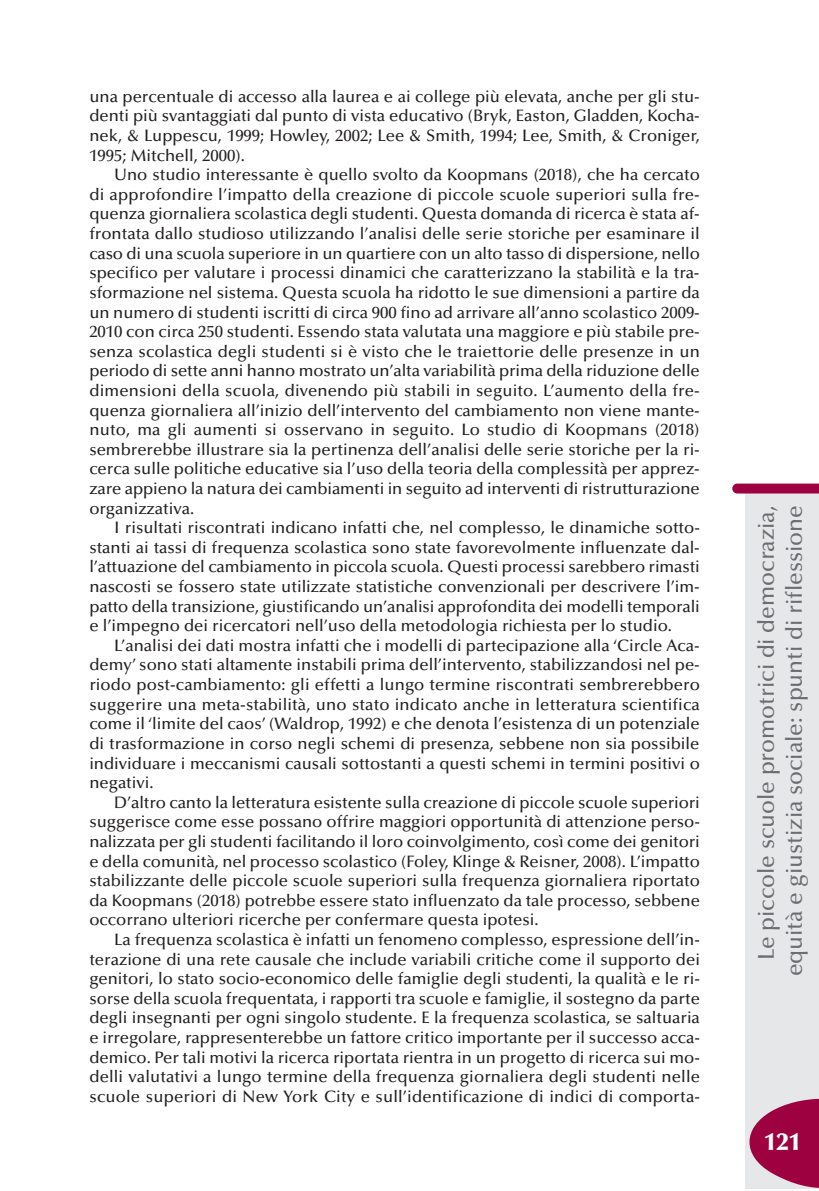
<style>
.page{position:relative;width:819px;height:1191px;background:#fff}
.page>*{position:absolute;margin:0;border:0;box-sizing:border-box;transform-origin:0 0}
.t1{font:900 24.5px "Optima";color:#fff}
.t2{font:500 22.75px/28px "Optima";color:#6c6d70;text-align:right}
.t3{font:500 16.62px/19.6px "Optima";color:#231f20;text-align:justify}
</style>
<div class="page">
<div style="left:745px;top:491px;width:74px;height:697px;background:#e6e7e9"></div>
<svg style="left:732px;top:483px;width:87px;height:10px"></svg>
<svg style="left:749px;top:1098px;width:70px;height:90px"></svg>
<p class="t3" style="left:89px;top:88px;width:612px">una percentuale di accesso alla laurea e ai college più elevata, anche per gli stu&shy;denti più svantaggiati dal punto di vista educativo (Bryk, Easton, Gladden, Kocha&shy;nek, &amp; Luppescu, 1999; Howley, 2002; Lee &amp; Smith, 1994; Lee, Smith, &amp; Croniger, 1995; Mitchell, 2000).</p>
<p class="t3" style="left:89px;top:166px;width:612px;text-indent:25px">Uno studio interessante è quello svolto da Koopmans (2018), che ha cercato di approfondire l’impatto della creazione di piccole scuole superiori sulla fre&shy;quenza giornaliera scolastica degli studenti. Questa domanda di ricerca è stata af&shy;frontata dallo studioso utilizzando l’analisi delle serie storiche per esaminare il caso di una scuola superiore in un quartiere con un alto tasso di dispersione, nello specifico per valutare i processi dinamici che caratterizzano la stabilità e la tra&shy;sformazione nel sistema. Questa scuola ha ridotto le sue dimensioni a partire da un numero di studenti iscritti di circa 900 fino ad arrivare all’anno scolastico 2009- 2010 con circa 250 studenti. Essendo stata valutata una maggiore e più stabile pre&shy;senza scolastica degli studenti si è visto che le traiettorie delle presenze in un periodo di sette anni hanno mostrato un’alta variabilità prima della riduzione delle dimensioni della scuola, divenendo più stabili in seguito. L’aumento della fre&shy;quenza giornaliera all’inizio dell’intervento del cambiamento non viene mante&shy;nuto, ma gli aumenti si osservano in seguito. Lo studio di Koopmans (2018) sembrerebbe illustrare sia la pertinenza dell’analisi delle serie storiche per la ri&shy;cerca sulle politiche educative sia l’uso della teoria della complessità per apprez&shy;zare appieno la natura dei cambiamenti in seguito ad interventi di ristrutturazione organizzativa.</p>
<p class="t3" style="left:89px;top:519px;width:612px;text-indent:25px">I risultati riscontrati indicano infatti che, nel complesso, le dinamiche sotto&shy;stanti ai tassi di frequenza scolastica sono state favorevolmente influenzate dal&shy;l’attuazione del cambiamento in piccola scuola. Questi processi sarebbero rimasti nascosti se fossero state utilizzate statistiche convenzionali per descrivere l’im&shy;patto della transizione, giustificando un’analisi approfondita dei modelli temporali e l’impegno dei ricercatori nell’uso della metodologia richiesta per lo studio.</p>
<p class="t3" style="left:89px;top:637px;width:612px;text-indent:25px">L’analisi dei dati mostra infatti che i modelli di partecipazione alla ‘Circle Aca&shy;demy’ sono stati altamente instabili prima dell’intervento, stabilizzandosi nel pe&shy;riodo post-cambiamento: gli effetti a lungo termine riscontrati sembrerebbero suggerire una meta-stabilità, uno stato indicato anche in letteratura scientifica come il ‘limite del caos’ (Waldrop, 1992) e che denota l’esistenza di un potenziale di trasformazione in corso negli schemi di presenza, sebbene non sia possibile individuare i meccanismi causali sottostanti a questi schemi in termini positivi o negativi.</p>
<p class="t3" style="left:89px;top:794px;width:612px;text-indent:25px">D’altro canto la letteratura esistente sulla creazione di piccole scuole superiori suggerisce come esse possano offrire maggiori opportunità di attenzione perso&shy;nalizzata per gli studenti facilitando il loro coinvolgimento, così come dei genitori e della comunità, nel processo scolastico (Foley, Klinge &amp; Reisner, 2008). L’impatto stabilizzante delle piccole scuole superiori sulla frequenza giornaliera riportato da Koopmans (2018) potrebbe essere stato influenzato da tale processo, sebbene occorrano ulteriori ricerche per confermare questa ipotesi.</p>
<p class="t3" style="left:89px;top:931px;width:612px;text-indent:25px">La frequenza scolastica è infatti un fenomeno complesso, espressione dell’in&shy;terazione di una rete causale che include variabili critiche come il supporto dei genitori, lo stato socio-economico delle famiglie degli studenti, la qualità e le ri&shy;sorse della scuola frequentata, i rapporti tra scuole e famiglie, il sostegno da parte degli insegnanti per ogni singolo studente. E la frequenza scolastica, se saltuaria e irregolare, rappresenterebbe un fattore critico importante per il successo acca&shy;demico. Per tali motivi la ricerca riportata rientra in un progetto di ricerca sui mo&shy;delli valutativi a lungo termine della frequenza giornaliera degli studenti nelle scuole superiori di New York City e sull’identificazione di indici di comporta-</p>
<h2 class="t2" style="left:754px;top:976px;width:472px;rotate:-90deg">Le piccole scuole promotrici di democrazia, equità e giustizia sociale: spunti di riflessione</h2>
<h1 class="t1" style="left:764px;top:1131px;width:38px">121</h1>
</div>
